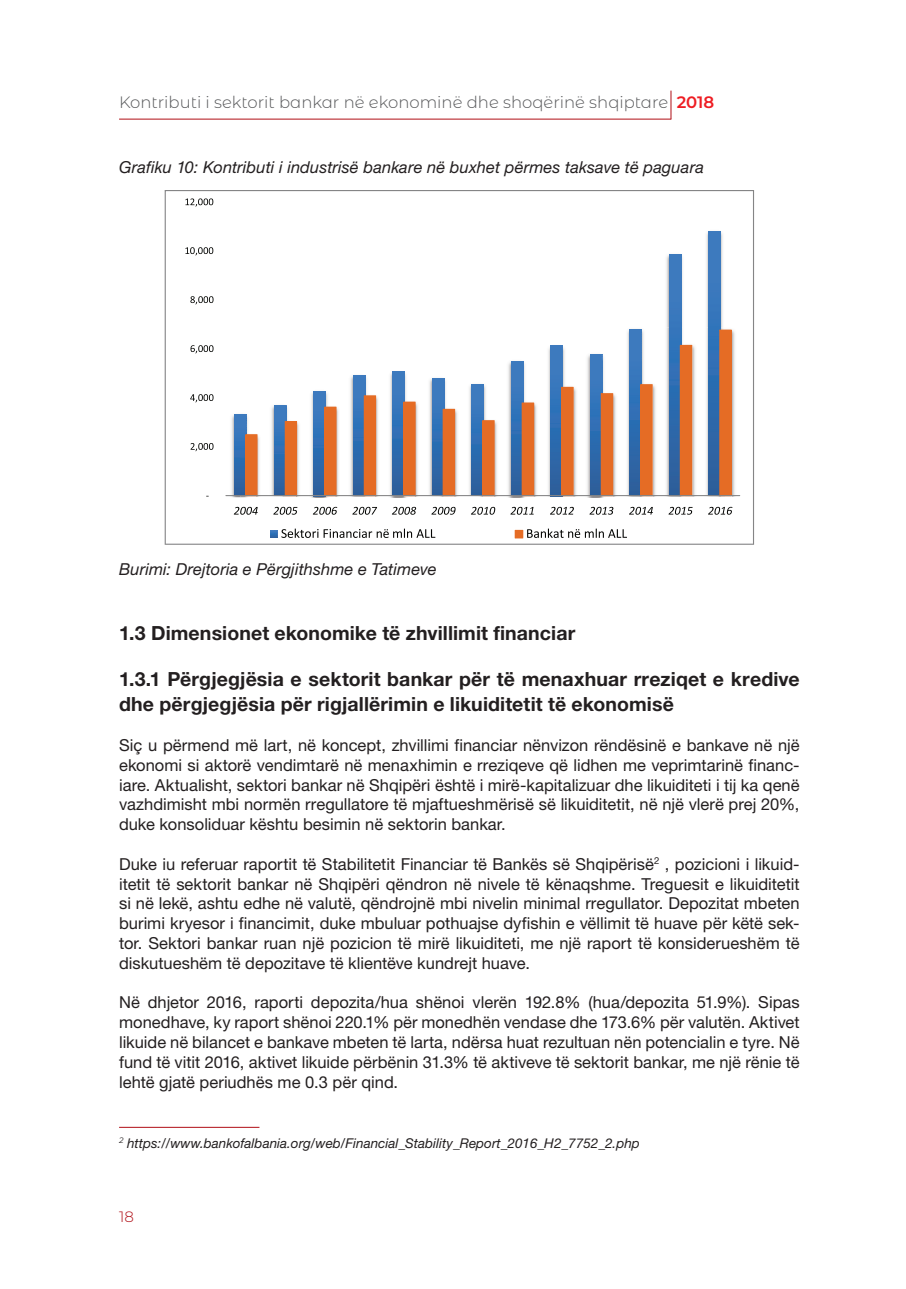
<style>
.page{position:relative;width:906px;height:1289px;background:#fff}
.page>*{position:absolute;margin:0;border:0;box-sizing:border-box;transform-origin:0 0}
.t1{font:700 19.5px/25.5px "Helvetica Neue LT Std";letter-spacing:.005em;color:#231f20}
.t2{font:16.5px/19.8px "Helvetica Neue LT Std";color:#231f20;text-align:justify}
.t3{font:italic 16.5px "Helvetica Neue LT Std";letter-spacing:.005em;color:#231f20}
.t4{font:300 16.5px "Montserrat Alternates";color:#57585a}
.t5{font:300 15px "Montserrat Alternates";color:#b00d15}
.t6{font:italic 13.5px "Helvetica Neue LT Std";color:#231f20}
.s1{font-weight:600;color:#ee1d23}
</style>
<div class="page">
<svg style="left:670px;top:91px;width:1px;height:28px"></svg>
<hr style="left:119px;top:119px;width:552px;height:1px;background:#b00d15">
<hr style="left:119px;top:1126px;width:140px;height:1px;background:#b00d15">
<svg style="left:165px;top:190px;width:589px;height:355px"></svg>
<svg style="left:185px;top:198px;width:28px;height:9px"></svg>
<svg style="left:185px;top:247px;width:28px;height:8px"></svg>
<svg style="left:190px;top:296px;width:23px;height:8px"></svg>
<svg style="left:190px;top:345px;width:23px;height:8px"></svg>
<svg style="left:190px;top:394px;width:23px;height:8px"></svg>
<svg style="left:190px;top:443px;width:23px;height:8px"></svg>
<svg style="left:234px;top:507px;width:24px;height:7px"></svg>
<svg style="left:273px;top:507px;width:24px;height:7px"></svg>
<svg style="left:313px;top:507px;width:24px;height:7px"></svg>
<svg style="left:352px;top:507px;width:25px;height:7px"></svg>
<svg style="left:392px;top:507px;width:24px;height:7px"></svg>
<svg style="left:431px;top:507px;width:24px;height:7px"></svg>
<svg style="left:471px;top:507px;width:24px;height:7px"></svg>
<svg style="left:510px;top:507px;width:24px;height:7px"></svg>
<svg style="left:550px;top:507px;width:24px;height:7px"></svg>
<svg style="left:589px;top:507px;width:24px;height:7px"></svg>
<svg style="left:629px;top:507px;width:24px;height:7px"></svg>
<svg style="left:668px;top:507px;width:24px;height:7px"></svg>
<svg style="left:708px;top:507px;width:24px;height:7px"></svg>
<svg style="left:270px;top:528px;width:165px;height:10px"></svg>
<svg style="left:515px;top:528px;width:112px;height:10px"></svg>
<p class="t4" style="left:119px;top:91px;width:596px">Kontributi i sektorit bankar në ekonominë dhe shoqërinë shqiptare <span class="s1">2018</span></p>
<p class="t3" style="left:119px;top:158px;width:586px">Grafiku 10: Kontributi i industrisë bankare në buxhet përmes taksave të paguara</p>
<p class="t3" style="left:119px;top:559px;width:319px">Burimi: Drejtoria e Përgjithshme e Tatimeve</p>
<p class="t1" style="left:119px;top:620px;width:458px">1.3 Dimensionet ekonomike të zhvillimit financiar</p>
<p class="t1" style="left:119px;top:665px;width:682px">1.3.1 Përgjegjësia e sektorit bankar për të menaxhuar rreziqet e kredive dhe përgjegjësia për rigjallërimin e likuiditetit të ekonomisë</p>
<p class="t2" style="left:119px;top:735px;width:682px">Siç u përmend më lart, në koncept, zhvillimi financiar nënvizon rëndësinë e bankave në një ekonomi si aktorë vendimtarë në menaxhimin e rreziqeve që lidhen me veprimtarinë financ&shy;iare. Aktualisht, sektori bankar në Shqipëri është i mirë-kapitalizuar dhe likuiditeti i tij ka qenë vazhdimisht mbi normën rregullatore të mjaftueshmërisë së likuiditetit, në një vlerë prej 20%, duke konsoliduar kështu besimin në sektorin bankar.</p>
<p class="t2" style="left:119px;top:853px;width:682px">Duke iu referuar raportit të Stabilitetit Financiar të Bankës së Shqipërisë<sup>2</sup> , pozicioni i likuid&shy;itetit të sektorit bankar në Shqipëri qëndron në nivele të kënaqshme. Treguesit e likuiditetit si në lekë, ashtu edhe në valutë, qëndrojnë mbi nivelin minimal rregullator. Depozitat mbeten burimi kryesor i financimit, duke mbuluar pothuajse dyfishin e vëllimit të huave për këtë sek&shy;tor. Sektori bankar ruan një pozicion të mirë likuiditeti, me një raport të konsiderueshëm të diskutueshëm të depozitave të klientëve kundrejt huave.</p>
<p class="t2" style="left:119px;top:992px;width:682px">Në dhjetor 2016, raporti depozita/hua shënoi vlerën 192.8% (hua/depozita 51.9%). Sipas monedhave, ky raport shënoi 220.1% për monedhën vendase dhe 173.6% për valutën. Aktivet likuide në bilancet e bankave mbeten të larta, ndërsa huat rezultuan nën potencialin e tyre. Në fund të vitit 2016, aktivet likuide përbënin 31.3% të aktiveve të sektorit bankar, me një rënie të lehtë gjatë periudhës me 0.3 për qind.</p>
<p class="t6" style="left:119px;top:1134px;width:522px"><sup>2</sup> https://www.bankofalbania.org/web/Financial_Stability_Report_2016_H2_7752_2.php</p>
<p class="t5" style="left:119px;top:1206px;width:16px">18</p>
</div>
